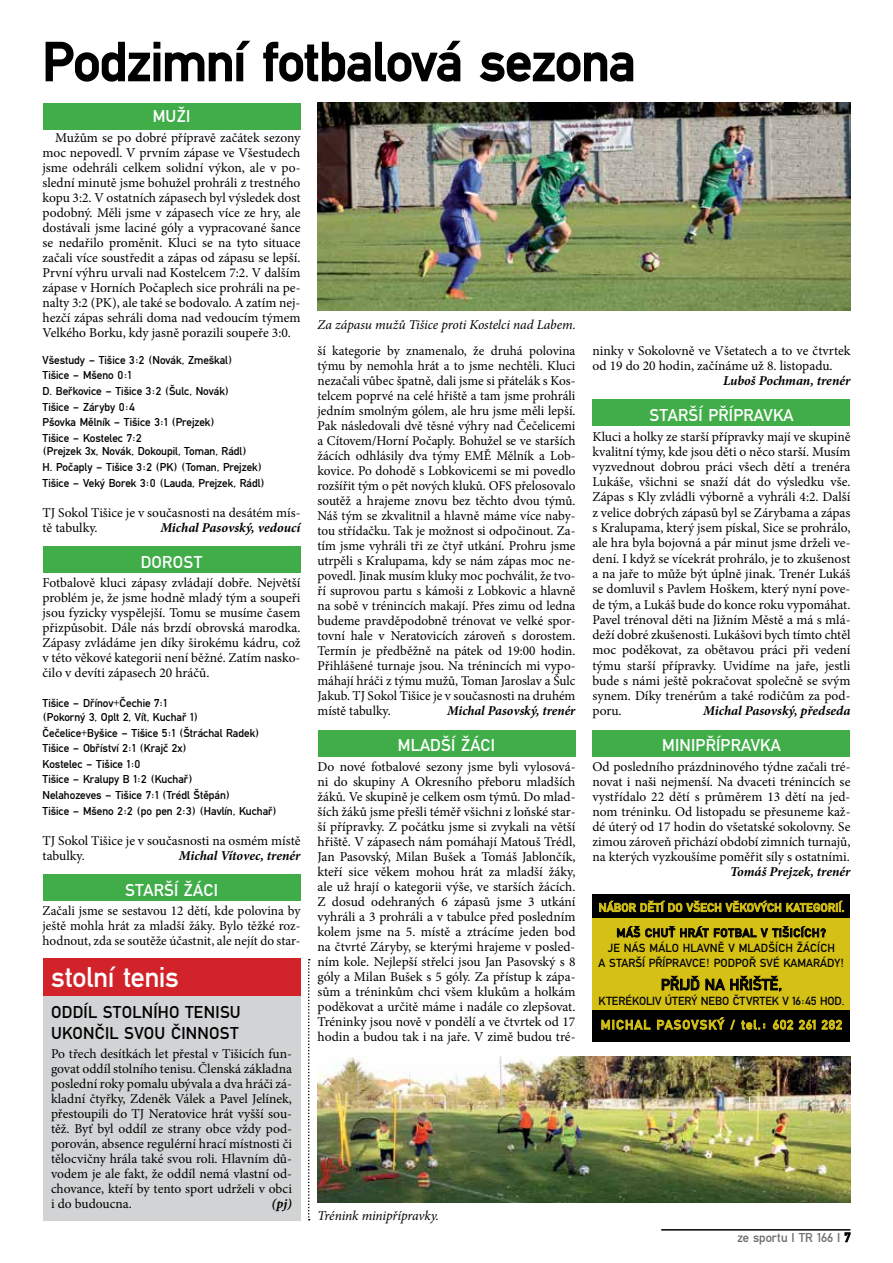
<style>
.page{position:relative;width:893px;height:1263px;background:#fff}
.page>*{position:absolute;margin:0;border:0;box-sizing:border-box;transform-origin:0 0}
.t1{font:57px "Fette Mit DOT";color:#000}
.t2{font:30px "Fette Mit DOT";color:#fff}
.t3{font:18px "Fette Mit DOT";letter-spacing:.015em;color:#fff}
.t4{font:18px/21px "Fette Mit DOT";letter-spacing:.015em;color:#000}
.t5{font:16.05px "Fette Mit DOT";letter-spacing:.015em;color:#000}
.t6{font:13.65px "Fette Mit DOT";letter-spacing:.09em;color:#d5c116}
.t7{font:13.5px/15px "Minion Pro";color:#000;text-align:justify}
.t8{font:italic 700 13.5px "Minion Pro";letter-spacing:-.005em;color:#000}
.t9{font:italic 13.5px "Minion Pro";letter-spacing:-.01em;color:#000}
.t10{font:13.5px "Fette Mit DOT";color:#6d6e71}
.t11{font:12.3px/14.9px "Fette Mit DOT";letter-spacing:.005em;color:#000;text-align:center}
.t12{font:12.3px "Fette Mit DOT";letter-spacing:.025em;color:#d5c116}
.t13{font:12px/15.6px "Fette Mit DOT";color:#000}
.s1{color:#000}
</style>
<div class="page">
<div style="left:592px;top:731px;width:258px;height:26px;background:#41ad49"></div>
<div style="left:592px;top:400px;width:258px;height:26px;background:#41ad49"></div>
<div style="left:43px;top:874px;width:257px;height:27px;background:#41ad49"></div>
<div style="left:317px;top:731px;width:258px;height:26px;background:#41ad49"></div>
<div style="left:43px;top:547px;width:257px;height:26px;background:#41ad49"></div>
<div style="left:43px;top:959px;width:257px;height:261px;background:#d1d3d4"></div>
<div style="left:43px;top:959px;width:257px;height:37px;background:#d2232a"></div>
<hr style="left:661px;top:1229px;width:189px;height:1px;background:#000">
<svg style="left:844px;top:1232px;width:7px;height:10px"></svg>
<div style="left:43px;top:103px;width:257px;height:26px;background:#41ad49"></div>
<svg style="left:308px;top:959px;width:2px;height:261px"></svg>
<svg style="left:45px;top:40px;width:206px;height:42px"></svg>
<svg style="left:263px;top:40px;width:198px;height:42px"></svg>
<svg style="left:479px;top:52px;width:155px;height:30px"></svg>
<div style="left:592px;top:894px;width:258px;height:148px;background:#d5c116"></div>
<div style="left:592px;top:1010px;width:258px;height:32px;background:#000"></div>
<div style="left:592px;top:894px;width:258px;height:24px;background:#000"></div>
<svg style="left:599px;top:900px;width:245px;height:12px"></svg>
<svg style="left:617px;top:926px;width:209px;height:11px"></svg>
<svg style="left:662px;top:976px;width:37px;height:14px"></svg>
<svg style="left:705px;top:976px;width:76px;height:16px"></svg>
<svg style="left:601px;top:1020px;width:50px;height:10px"></svg>
<svg style="left:657px;top:1017px;width:78px;height:13px"></svg>
<svg style="left:741px;top:1020px;width:24px;height:10px"></svg>
<svg style="left:773px;top:1019px;width:20px;height:11px"></svg>
<svg style="left:799px;top:1019px;width:43px;height:11px"></svg>
<img style="left:317px;top:103px;width:533px;height:207px">
<img style="left:317px;top:1056px;width:533px;height:146px">
<h1 class="t1" style="left:43px;top:30px;width:594px">Podzimní fotbalová sezona</h1>
<h3 class="t3" style="left:153px;top:106px;width:39px">MUŽI</h3>
<p class="t7" style="left:43px;top:130px;width:259px;text-indent:13px">Mužům se po dobré přípravě začátek sezony moc nepovedl. V prvním zápase ve Všestudech jsme odehráli celkem solidní výkon, ale v po&shy;slední minutě jsme bohužel prohráli z trestného kopu 3:2. V ostatních zápasech byl výsledek dost podobný. Měli jsme v zápasech více ze hry, ale dostávali jsme laciné góly a vypracované šance se nedařilo proměnit. Kluci se na tyto situace začali více soustředit a zápas od zápasu se lepší.<br>První výhru urvali nad Kostelcem 7:2. V dalším zápase v Horních Počaplech sice prohráli na pe&shy;nalty 3:2 (PK), ale také se bodovalo. A zatím nej&shy;hezčí zápas sehráli doma nad vedoucím týmem Velkého Borku, kdy jasně porazili soupeře 3:0.</p>
<p class="t13" style="left:43px;top:352px;width:191px">Všestudy – Tišice 3:2 (Novák, Zmeškal)<br>Tišice – Mšeno 0:1<br>D. Beřkovice – Tišice 3:2 (Šulc, Novák)<br>Tišice – Záryby 0:4<br>Pšovka Mělník – Tišice 3:1 (Prejzek)<br>Tišice – Kostelec 7:2</p>
<p class="t13" style="left:43px;top:444px;width:224px">(Prejzek 3x, Novák, Dokoupil, Toman, Rádl)<br>H. Počaply – Tišice 3:2 (PK) (Toman, Prejzek)<br>Tišice – Veký Borek 3:0 (Lauda, Prejzek, Rádl)</p>
<p class="t7" style="left:43px;top:505px;width:259px">TJ Sokol Tišice je v současnosti na desátém mís&shy;tě tabulky.</p>
<p class="t9" style="left:317px;top:315px;width:260px">Za zápasu mužů Tišice proti Kostelci nad Labem.</p>
<p class="t7" style="left:317px;top:344px;width:259px">ší kategorie by znamenalo, že druhá polovina týmu by nemohla hrát a to jsme nechtěli. Kluci nezačali vůbec špatně, dali jsme si přátelák s Kos&shy;telcem poprvé na celé hřiště a tam jsme prohráli jedním smolným gólem, ale hru jsme měli lepší.<br>Pak následovali dvě těsné výhry nad Čečelicemi a Cítovem/Horní Počaply. Bohužel se ve starších žácích odhlásily dva týmy EMĚ Mělník a Lob&shy;kovice. Po dohodě s Lobkovicemi se mi povedlo rozšířit tým o pět nových kluků. OFS přelosovalo soutěž a hrajeme znovu bez těchto dvou týmů.<br>Náš tým se zkvalitnil a hlavně máme více naby&shy;tou střídačku. Tak je možnost si odpočinout. Za&shy;tím jsme vyhráli tři ze čtyř utkání. Prohru jsme utrpěli s Kralupama, kdy se nám zápas moc ne&shy;povedl. Jinak musím kluky moc pochválit, že tvo&shy;ří suprovou partu s kámoši z Lobkovic a hlavně na sobě v trénincích makají. Přes zimu od ledna budeme pravděpodobně trénovat ve velké spor&shy;tovní hale v Neratovicích zároveň s dorostem.<br>Termín je předběžně na pátek od 19:00 hodin.<br>Přihlášené turnaje jsou. Na trénincích mi vypo&shy;máhají hráči z týmu mužů, Toman Jaroslav a Šulc Jakub. TJ Sokol Tišice je v současnosti na druhém místě tabulky.</p>
<p class="t7" style="left:592px;top:344px;width:259px">ninky v Sokolovně ve Všetatech a to ve čtvrtek od 19 do 20 hodin, začínáme už 8. listopadu.</p>
<p class="t8" style="left:723px;top:371px;width:129px">Luboš Pochman, trenér</p>
<h3 class="t3" style="left:649px;top:405px;width:146px">STARŠÍ PŘÍPRAVKA</h3>
<p class="t7" style="left:592px;top:429px;width:259px">Kluci a holky ze starší přípravky mají ve skupině kvalitní týmy, kde jsou děti o něco starší. Musím vyzvednout dobrou práci všech dětí a trenéra Lukáše, všichni se snaží dát do výsledku vše.<br>Zápas s Kly zvládli výborně a vyhráli 4:2. Další z velice dobrých zápasů byl se Zárybama a zápas s Kralupama, který jsem pískal, Sice se prohrálo, ale hra byla bojovná a pár minut jsme drželi ve&shy;dení. I když se vícekrát prohrálo, je to zkušenost a na jaře to může být úplně jinak. Trenér Lukáš se domluvil s Pavlem Hoškem, který nyní pove&shy;de tým, a Lukáš bude do konce roku vypomáhat.<br>Pavel trénoval děti na Jižním Městě a má s mlá&shy;deží dobré zkušenosti. Lukášovi bych tímto chtěl moc poděkovat, za obětavou práci při vedení týmu starší přípravky. Uvidíme na jaře, jestli bude s námi ještě pokračovat společně se svým synem. Díky trenérům a také rodičům za pod&shy;poru.</p>
<p class="t8" style="left:160px;top:518px;width:142px">Michal Pasovský, vedoucí</p>
<h3 class="t3" style="left:141px;top:552px;width:63px">DOROST</h3>
<p class="t7" style="left:43px;top:575px;width:259px">Fotbalově kluci zápasy zvládají dobře. Největší problém je, že jsme hodně mladý tým a soupeři jsou fyzicky vyspělejší. Tomu se musíme časem přizpůsobit. Dále nás brzdí obrovská marodka.<br>Zápasy zvládáme jen díky širokému kádru, což v této věkové kategorii není běžné. Zatím nasko&shy;čilo v devíti zápasech 20 hráčů.</p>
<p class="t13" style="left:43px;top:697px;width:157px;line-height:13.5px">Tišice – Dřínov+Čechie 7:1 (Pokorný 3, Oplt 2, Vít, Kuchař 1)</p>
<p class="t13" style="left:43px;top:725px;width:236px">Čečelice+Byšice – Tišice 5:1 (Štráchal Radek)<br>Tišice – Obříství 2:1 (Krajč 2x)<br>Kostelec – Tišice 1:0<br>Tišice – Kralupy B 1:2 (Kuchař)<br>Nelahozeves – Tišice 7:1 (Trédl Štěpán)<br>Tišice – Mšeno 2:2 (po pen 2:3) (Havlín, Kuchař)</p>
<p class="t7" style="left:43px;top:833px;width:259px">TJ Sokol Tišice je v současnosti na osmém místě tabulky.</p>
<p class="t8" style="left:703px;top:701px;width:149px">Michal Pasovský, předseda</p>
<h3 class="t3" style="left:662px;top:735px;width:120px">MINIPŘÍPRAVKA</h3>
<p class="t7" style="left:592px;top:759px;width:259px">Od posledního prázdninového týdne začali tré&shy;novat i naši nejmenší. Na dvaceti trénincích se vystřídalo 22 dětí s průměrem 13 dětí na jed&shy;nom tréninku. Od listopadu se přesuneme kaž&shy;dé úterý od 17 hodin do všetatské sokolovny. Se zimou zároveň přichází období zimních turnajů, na kterých vyzkoušíme poměřit síly s ostatními.</p>
<p class="t8" style="left:730px;top:862px;width:122px">Tomáš Prejzek, trenér</p>
<p class="t8" style="left:447px;top:701px;width:130px">Michal Pasovský, trenér</p>
<h3 class="t3" style="left:398px;top:735px;width:99px">MLADŠÍ ŽÁCI</h3>
<p class="t7" style="left:317px;top:759px;width:259px">Do nové fotbalové sezony jsme byli vylosová&shy;ni do skupiny A Okresního přeboru mladších žáků. Ve skupině je celkem osm týmů. Do mlad&shy;ších žáků jsme přešli téměř všichni z loňské star&shy;ší přípravky. Z počátku jsme si zvykali na větší hřiště. V zápasech nám pomáhají Matouš Trédl, Jan Pasovský, Milan Bušek a Tomáš Jablončík, kteří sice věkem mohou hrát za mladší žáky, ale už hrají o kategorii výše, ve starších žácích.<br>Z dosud odehraných 6 zápasů jsme 3 utkání vyhráli a 3 prohráli a v tabulce před posledním kolem jsme na 5. místě a ztrácíme jeden bod na čtvrté Záryby, se kterými hrajeme v posled&shy;ním kole. Nejlepší střelci jsou Jan Pasovský s 8 góly a Milan Bušek s 5 góly. Za přístup k zápa&shy;sům a tréninkům chci všem klukům a holkám poděkovat a určitě máme i nadále co zlepšovat.<br>Tréninky jsou nově v pondělí a ve čtvrtek od 17 hodin a budou tak i na jaře. V zimě budou tré-</p>
<p class="t8" style="left:179px;top:846px;width:123px">Michal Vítovec, trenér</p>
<h3 class="t3" style="left:125px;top:880px;width:94px">STARŠÍ ŽÁCI</h3>
<p class="t7" style="left:43px;top:903px;width:259px">Začali jsme se sestavou 12 dětí, kde polovina by ještě mohla hrát za mladší žáky. Bylo těžké roz&shy;hodnout, zda se soutěže účastnit, ale nejít do star-</p>
<p class="t12" style="left:599px;top:901px;width:247px">NÁBOR DĚTÍ DO VŠECH VĚKOVÝCH KATEGORIÍ.</p>
<p class="t11" style="left:599px;top:926px;width:247px">MÁŠ CHUŤ HRÁT FOTBAL V TIŠICÍCH?<br>JE NÁS MÁLO HLAVNĚ V MLADŠÍCH ŽÁCÍCH<br>A STARŠÍ PŘÍPRAVCE! PODPOŘ SVÉ KAMARÁDY!</p>
<p class="t5" style="left:661px;top:976px;width:122px">PŘIJĎ NA HŘIŠTĚ,</p>
<p class="t11" style="left:598px;top:993px;width:247px">KTERÉKOLIV ÚTERÝ NEBO ČTVRTEK V 16:45 HOD.</p>
<p class="t6" style="left:601px;top:1017px;width:243px">MICHAL PASOVSKÝ / tel.: 602 261 282</p>
<h2 class="t2" style="left:51px;top:961px;width:129px">stolní tenis</h2>
<h3 class="t4" style="left:51px;top:1002px;width:191px">ODDÍL STOLNÍHO TENISU<br>UKONČIL SVOU ČINNOST</h3>
<p class="t7" style="left:51px;top:1046px;width:242px">Po třech desítkách let přestal v Tišicích fun&shy;govat oddíl stolního tenisu. Členská základna poslední roky pomalu ubývala a dva hráči zá&shy;kladní čtyřky, Zdeněk Válek a Pavel Jelínek, přestoupili do TJ Neratovice hrát vyšší sou&shy;těž. Byť byl oddíl ze strany obce vždy pod&shy;porován, absence regulérní hrací místnosti či tělocvičny hrála také svou roli. Hlavním dů&shy;vodem je ale fakt, že oddíl nemá vlastní od&shy;chovance, kteří by tento sport udrželi v obci i do budoucna.</p>
<p class="t8" style="left:272px;top:1194px;width:22px">(pj)</p>
<p class="t9" style="left:317px;top:1207px;width:123px">Trénink minipřípravky.</p>
<p class="t10" style="left:737px;top:1230px;width:115px">ze sportu I TR 166 I <span class="s1">7</span></p>
</div>
